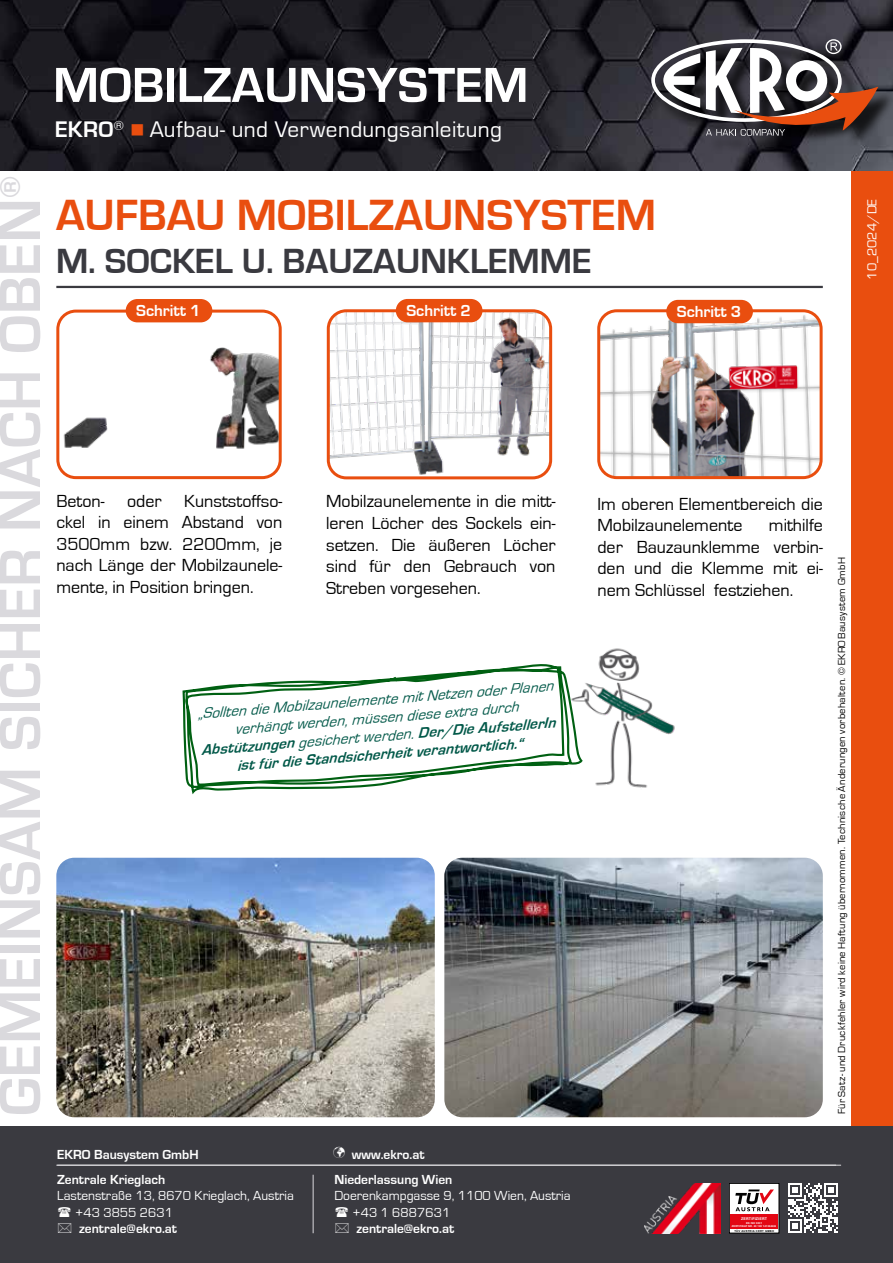
<style>
.page{position:relative;width:893px;height:1263px;background:#fff}
.page>*{position:absolute;margin:0;border:0;box-sizing:border-box;transform-origin:0 0}
.t1{font:700 60px "Eurostile";letter-spacing:.01em;color:#dad9dd}
.t2{font:700 51px "Eurostile";color:#fff}
.t3{font:700 45px "Eurostile";color:#e94e0f}
.t4{font:700 36px "Eurostile";color:#3a3a40}
.t5{font:23.25px "Eurostile";letter-spacing:.015em;color:#fff}
.t6{font:18px/21.6px "Eurostile";color:#000;text-align:justify}
.t7{font:700 16.5px "Eurostile";color:#fff}
.t8{font:italic 15.3px/18.3px "Eurostile";color:#005848;text-align:center}
.t9{font:13.5px/16.5px "Eurostile";color:#fff}
.t10{font:700 13.5px "Eurostile";color:#fff}
.t11{font:10.5px "Eurostile";letter-spacing:.02em;color:#000}
.t12{font:700 3.75px "Arial";letter-spacing:.02em;color:#fff}
.t13{font:700 2.7px/3.4px "Arial";letter-spacing:.02em;color:#fff;text-align:center}
.t14{font:700 2.7px "Arial";letter-spacing:.08em;color:#000}
.s1{font-weight:700}
.s2{color:#e94e0f}
</style>
<div class="page">
<img style="left:444px;top:858px;width:379px;height:259px">
<div style="left:851px;top:0;width:42px;height:1263px;background:#e94e0f"></div>
<div style="left:0;top:1127px;width:893px;height:136px;background:#3a3a40"></div>
<img style="left:0;top:0;width:893px;height:170px">
<hr style="left:57px;top:1165px;width:784px;height:1px;background:#dad9dd">
<img style="left:56px;top:858px;width:379px;height:259px">
<img style="left:63px;top:347px;width:215px;height:101px">
<div style="left:56px;top:310px;width:226px;height:169px;border:3px solid #e94e0f;border-radius:18px"></div>
<img style="left:331px;top:313px;width:217px;height:45px">
<div style="left:327px;top:309px;width:225px;height:170px;border:3px solid #e94e0f;border-radius:18px"></div>
<img style="left:601px;top:313px;width:218px;height:162px">
<div style="left:597px;top:309px;width:226px;height:170px;border:3px solid #e94e0f;border-radius:18px"></div>
<div style="left:126px;top:299px;width:86px;height:23px;background:#e94e0f;border-radius:12px"></div>
<div style="left:396px;top:299px;width:86px;height:23px;background:#e94e0f;border-radius:12px"></div>
<div style="left:666px;top:300px;width:87px;height:23px;background:#e94e0f;border-radius:12px"></div>
<svg style="left:181px;top:358px;width:386px;height:436px"></svg>
<img style="left:567px;top:648px;width:108px;height:140px">
<div style="left:654px;top:41px;width:239px;height:113px;background:#000;opacity:.75"></div>
<svg style="left:651px;top:39px;width:227px;height:97px"></svg>
<div style="left:729px;top:1183px;width:50px;height:50px;background:#fff"></div>
<div style="left:729px;top:1183px;width:50px;height:50px;border:1px solid #000"></div>
<div style="left:730px;top:1214px;width:48px;height:15px;background:#e30613"></div>
<svg style="left:735px;top:1189px;width:39px;height:22px"></svg>
<img style="left:644px;top:1183px;width:76px;height:50px">
<svg style="left:788px;top:1183px;width:50px;height:50px"></svg>
<hr style="left:313px;top:1175px;width:1px;height:58px;background:#dad9dd">
<hr style="left:56px;top:1165px;width:780px;height:1px;background:#dad9dd">
<hr style="left:56px;top:286px;width:767px;height:2px;background:#3a3a40">
<h1 class="t1" style="left:-12px;top:1116px;width:942px;rotate:-90deg">GEMEINSAM SICHER NACH OBEN<sup>®</sup></h1>
<h2 class="t2" style="left:53px;top:57px;width:477px">MOBILZAUNSYSTEM</h2>
<p class="t5" style="left:55px;top:117px;width:448px"><span class="s1">EKRO</span><sup>®</sup> <span class="s2">■</span> Aufbau- und Verwendungsanleitung</p>
<h3 class="t3" style="left:56px;top:191px;width:602px">AUFBAU MOBILZAUNSYSTEM</h3>
<h3 class="t4" style="left:56px;top:242px;width:537px">M. SOCKEL U. BAUZAUNKLEMME</h3>
<p class="t7" style="left:136px;top:302px;width:66px">Schritt 1</p>
<p class="t7" style="left:406px;top:302px;width:66px">Schritt 2</p>
<p class="t7" style="left:677px;top:303px;width:66px">Schritt 3</p>
<p class="t6" style="left:56px;top:490px;width:228px;text-indent:128px">Kunststoffso&shy;ckel in einem Abstand von 3500mm bzw. 2200mm, je nach Länge der Mobilzaunele&shy;mente, in Position bringen.</p>
<p class="t6" style="left:56px;top:490px;width:50px">Beton-</p>
<p class="t6" style="left:127px;top:490px;width:36px">oder</p>
<p class="t6" style="left:326px;top:491px;width:231px">Mobilzaunelemente in die mitt&shy;leren Löcher des Sockels ein&shy;setzen. Die äußeren Löcher sind für den Gebrauch von Streben vorgesehen.</p>
<p class="t6" style="left:597px;top:493px;width:227px">Im oberen Elementbereich die<br>Mobilzaunelemente</p>
<p class="t6" style="left:597px;top:515px;width:227px;text-indent:171px">mithilfe der Bauzaunklemme verbin&shy;den und die Klemme mit ei&shy;nem Schlüssel festziehen.</p>
<p class="t8" style="left:197px;top:706px;width:358px;rotate:-5deg">„Sollten die Mobilzaunelemente mit Netzen oder Planen verhängt werden, müssen diese extra durch <span class="s1">Abstützungen</span> gesichert werden. <span class="s1">Der/Die AufstellerIn ist für die Standsicherheit verantwortlich.“</span></p>
<p class="t10" style="left:57px;top:1147px;width:143px">EKRO Bausystem GmbH</p>
<p class="t10" style="left:333px;top:1147px;width:93px">✓ www.ekro.at</p>
<p class="t10" style="left:57px;top:1172px;width:110px">Zentrale Krieglach</p>
<p class="t9" style="left:75px;top:1188px;width:220px;text-indent:-18px">Lastenstraße 13, 8670 Krieglach, Austria +43 3855 2631</p>
<p class="t10" style="left:79px;top:1221px;width:99px">zentrale@ekro.at</p>
<p class="t10" style="left:334px;top:1172px;width:119px">Niederlassung Wien</p>
<p class="t9" style="left:352px;top:1188px;width:220px;text-indent:-18px">Doerenkampgasse 9, 1100 Wien, Austria +43 1 6887631</p>
<p class="t10" style="left:356px;top:1221px;width:99px">zentrale@ekro.at</p>
<p class="t12" style="left:741px;top:1216px;width:27px">ZERTIFIZIERT</p>
<p class="t14" style="left:734px;top:1229px;width:41px">TÜV AUSTRIA CERT GMBH</p>
<p class="t13" style="left:732px;top:1221px;width:46px">EN ISO 9001<br>ZERTIFIKAT NR. 20 100 141384682</p>
<p class="t11" style="left:836px;top:1114px;width:558px;rotate:-90deg">Für Satz- und Druckfehler wird keine Haftung übernommen. Technische Änderungen vorbehalten. © EKROBausystem GmbH</p>
<p class="t9" style="left:864px;top:279px;width:82px;rotate:-90deg">10_2024/DE</p>
</div>
